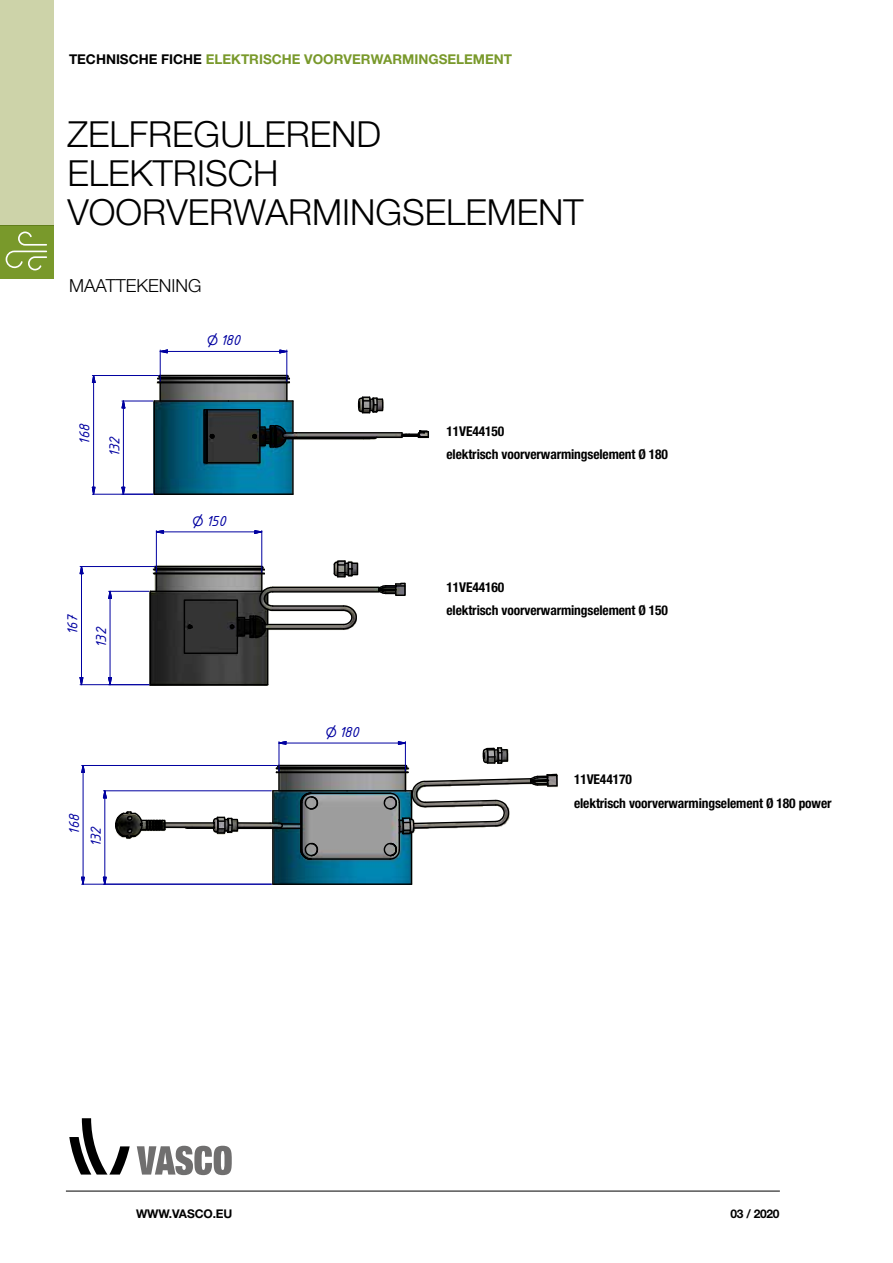
<style>
.page{position:relative;width:893px;height:1263px;background:#fff}
.page>*{position:absolute;margin:0;border:0;box-sizing:border-box;transform-origin:0 0}
.t1{font:300 36px/39px "Helvetica Neue LT Std";color:#000}
.t2{font:300 18px "Helvetica Neue LT Std";color:#000}
.t3{font:17.85px "ISOCPEUR";color:#000}
.t4{font:15.6px/28.8px "ISOCPEUR Italic";letter-spacing:-.01em;color:#0000a0}
.t5{font:700 condensed 13.5px/23.5px "Helvetica Neue LT Std";letter-spacing:-.01em;color:#000}
.t6{font:700 13.5px "Helvetica Neue LT Std";color:#79992b}
.t7{font:700 12px "Helvetica Neue LT Std";letter-spacing:-.01em;color:#000}
.s1{color:#000}
</style>
<div class="page">
<hr style="left:66px;top:1191px;width:714px;height:1px;background:#000">
<svg style="left:69px;top:1118px;width:61px;height:56px"></svg>
<svg style="left:137px;top:1146px;width:95px;height:29px"></svg>
<div style="left:0;top:0;width:53px;height:225px;background:#cdd3a9"></div>
<div style="left:0;top:225px;width:54px;height:54px;background:#79992b"></div>
<svg style="left:6px;top:232px;width:41px;height:38px"></svg>
<svg style="left:84px;top:530px;width:322px;height:156px"></svg>
<svg style="left:79px;top:566px;width:5px;height:9px"></svg>
<svg style="left:79px;top:677px;width:5px;height:9px"></svg>
<hr style="left:81px;top:574px;width:1px;height:103px;background:#0000a0">
<hr style="left:80px;top:684px;width:69px;height:1px;background:#0000a0">
<hr style="left:80px;top:566px;width:75px;height:1px;background:#0000a0">
<svg style="left:108px;top:588px;width:4px;height:18px"></svg>
<svg style="left:108px;top:677px;width:4px;height:9px"></svg>
<hr style="left:110px;top:598px;width:1px;height:79px;background:#0000a0">
<hr style="left:109px;top:591px;width:40px;height:1px;background:#0000a0">
<hr style="left:109px;top:684px;width:40px;height:1px;background:#0000a0">
<svg style="left:152px;top:530px;width:12px;height:4px"></svg>
<svg style="left:254px;top:530px;width:12px;height:4px"></svg>
<hr style="left:164px;top:531px;width:91px;height:1px;background:#0000a0">
<hr style="left:156px;top:531px;width:1px;height:41px;background:#0000a0">
<hr style="left:261px;top:531px;width:1px;height:41px;background:#0000a0">
<svg style="left:91px;top:350px;width:338px;height:145px"></svg>
<svg style="left:121px;top:397px;width:5px;height:18px"></svg>
<svg style="left:121px;top:486px;width:5px;height:8px"></svg>
<hr style="left:123px;top:408px;width:1px;height:79px;background:#0000a0">
<hr style="left:122px;top:401px;width:31px;height:1px;background:#0000a0">
<svg style="left:92px;top:486px;width:4px;height:8px"></svg>
<svg style="left:91px;top:372px;width:5px;height:18px"></svg>
<hr style="left:93px;top:382px;width:1px;height:105px;background:#0000a0">
<hr style="left:92px;top:494px;width:61px;height:1px;background:#0000a0">
<hr style="left:92px;top:375px;width:67px;height:1px;background:#0000a0">
<svg style="left:157px;top:349px;width:11px;height:5px"></svg>
<svg style="left:279px;top:349px;width:11px;height:5px"></svg>
<hr style="left:167px;top:351px;width:113px;height:1px;background:#0000a0">
<hr style="left:160px;top:350px;width:1px;height:31px;background:#0000a0">
<hr style="left:286px;top:350px;width:1px;height:31px;background:#0000a0">
<svg style="left:82px;top:742px;width:476px;height:143px"></svg>
<svg style="left:81px;top:762px;width:4px;height:18px"></svg>
<svg style="left:81px;top:876px;width:4px;height:9px"></svg>
<hr style="left:83px;top:772px;width:1px;height:105px;background:#0000a0">
<hr style="left:82px;top:765px;width:195px;height:1px;background:#0000a0">
<hr style="left:82px;top:884px;width:189px;height:1px;background:#0000a0">
<svg style="left:102px;top:787px;width:5px;height:18px"></svg>
<svg style="left:103px;top:876px;width:4px;height:8px"></svg>
<hr style="left:104px;top:798px;width:1px;height:79px;background:#0000a0">
<hr style="left:103px;top:790px;width:168px;height:1px;background:#0000a0">
<hr style="left:286px;top:743px;width:112px;height:1px;background:#0000a0">
<svg style="left:267px;top:741px;width:52px;height:120px"></svg>
<svg style="left:383px;top:741px;width:174px;height:120px"></svg>
<p class="t6" style="left:69px;top:50px;width:445px"><span class="s1">TECHNISCHE FICHE</span> ELEKTRISCHE VOORVERWARMINGSELEMENT</p>
<h1 class="t1" style="left:68px;top:114px;width:517px">ZELFREGULEREND<br>ELEKTRISCH<br>VOORVERWARMINGSELEMENT</h1>
<h3 class="t3" style="left:89px;top:168px;width:7px">1</h3>
<h3 class="t3" style="left:223px;top:168px;width:10px">2</h3>
<h2 class="t2" style="left:69px;top:274px;width:134px">MAATTEKENING</h2>
<p class="t4" style="left:221px;top:325px;width:21px">180</p>
<p class="t4" style="left:70px;top:445px;width:22px;rotate:-90deg">168</p>
<p class="t4" style="left:100px;top:457px;width:22px;rotate:-90deg">132</p>
<p class="t4" style="left:206px;top:506px;width:21px">150</p>
<p class="t4" style="left:57px;top:648px;width:35px;text-indent:12px;rotate:-90deg">167<br>132</p>
<p class="t4" style="left:63px;top:847px;width:35px;line-height:21.8px;text-indent:13px;rotate:-90deg">168<br>132</p>
<p class="t4" style="left:339px;top:717px;width:21px">180</p>
<p class="t5" style="left:446px;top:419px;width:223px">11VE44150<br>elektrisch voorverwarmingselement Ø 180</p>
<p class="t5" style="left:446px;top:575px;width:223px">11VE44160<br>elektrisch voorverwarmingselement Ø 150</p>
<p class="t5" style="left:574px;top:767px;width:259px">11VE44170<br>elektrisch voorverwarmingselement Ø 180 power</p>
<p class="t7" style="left:136px;top:1206px;width:98px">WWW.VASCO.EU</p>
<p class="t7" style="left:730px;top:1206px;width:51px">03 / 2020</p>
</div>
